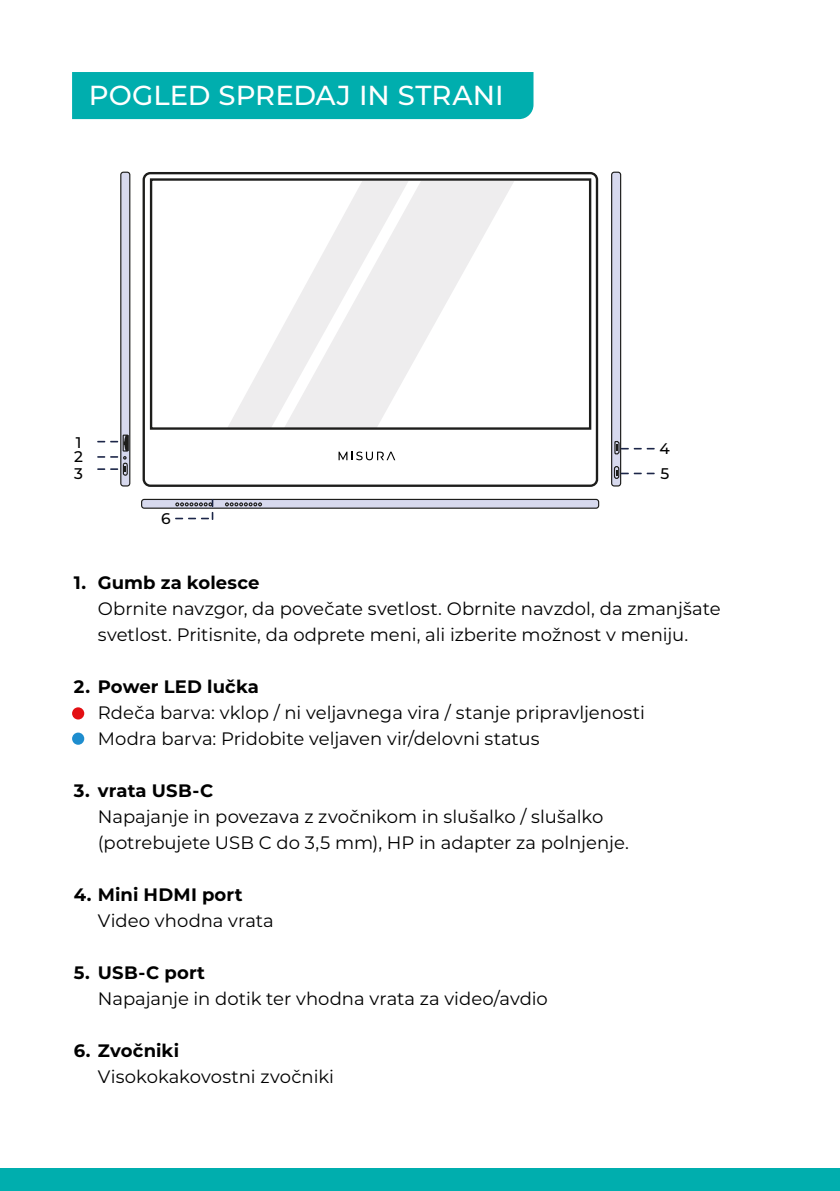
<style>
.page{position:relative;width:840px;height:1191px;background:#fff}
.page>*{position:absolute;margin:0;border:0;box-sizing:border-box;transform-origin:0 0}
.t1{font:500 27.4px "Montserrat";color:#fff}
.t2{font:18px/26px "Montserrat";color:#000}
.t3{font:700 18px "Montserrat";letter-spacing:.01em;color:#000}
.t4{font:500 15.4px/24.8px "Montserrat";color:#000}
</style>
<div class="page">
<div style="left:0;top:1168px;width:839px;height:23px;background:#00aeae"></div>
<svg style="left:228px;top:325px;width:56px;height:102px"></svg>
<svg style="left:284px;top:181px;width:230px;height:246px;fill:#eeedee"></svg>
<svg style="left:611px;top:172px;width:9px;height:314px;background:#cfd1e5"></svg>
<div style="left:610px;top:172px;width:11px;height:314px;border:1px solid #1d1d1b;border-radius:3px"></div>
<div style="left:121px;top:172px;width:9px;height:314px;background:#d7d9ee;border-radius:3px"></div>
<div style="left:120px;top:172px;width:10px;height:314px;border:1px solid #1d1d1b;border-radius:3px"></div>
<div style="left:150px;top:178px;width:441px;height:252px;border:2px solid #1d1d1b"></div>
<div style="left:142px;top:172px;width:456px;height:315px;border:2px solid #1d1d1b;border-radius:7px"></div>
<div style="left:613px;top:466px;width:6px;height:13px;border:1px solid #1d1d1b;border-radius:2px"></div>
<div style="left:141px;top:499px;width:457px;height:9px;background:#d7d9ee;border-radius:3px"></div>
<div style="left:141px;top:499px;width:458px;height:10px;border:1px solid #1d1d1b;border-radius:3px"></div>
<svg style="left:225px;top:502px;width:37px;height:4px"></svg>
<svg style="left:338px;top:451px;width:57px;height:9px"></svg>
<div style="left:72px;top:732px;width:12px;height:12px;background:#1e8dce;border-radius:50%"></div>
<div style="left:72px;top:707px;width:12px;height:12px;background:#e30f13;border-radius:50%"></div>
<div style="left:72px;top:72px;width:461px;height:47px;background:#00aeae"></div>
<svg style="left:613px;top:440px;width:41px;height:15px"></svg>
<svg style="left:615px;top:469px;width:39px;height:6px"></svg>
<svg style="left:175px;top:499px;width:38px;height:21px"></svg>
<svg style="left:97px;top:433px;width:32px;height:43px"></svg>
<h1 class="t1" style="left:89px;top:76px;width:416px">POGLED SPREDAJ IN STRANI</h1>
<p class="t4" style="left:74px;top:434px;width:10px;line-height:14.6px">1<br>2</p>
<p class="t4" style="left:74px;top:460px;width:10px">3</p>
<p class="t4" style="left:161px;top:505px;width:11px">6</p>
<p class="t4" style="left:659px;top:436px;width:12px">4<br>5</p>
<p class="t3" style="left:74px;top:569px;width:187px">1. Gumb za kolesce</p>
<p class="t2" style="left:98px;top:594px;width:624px">Obrnite navzgor, da povečate svetlost. Obrnite navzdol, da zmanjšate svetlost. Pritisnite, da odprete meni, ali izberite možnost v meniju.</p>
<p class="t3" style="left:74px;top:673px;width:187px">2. Power LED lučka</p>
<p class="t2" style="left:98px;top:698px;width:548px">Rdeča barva: vklop / ni veljavnega vira / stanje pripravljenosti<br>Modra barva: Pridobite veljaven vir/delovni status</p>
<p class="t3" style="left:74px;top:777px;width:141px">3. vrata USB-C</p>
<p class="t2" style="left:98px;top:802px;width:532px">Napajanje in povezava z zvočnikom in slušalko / slušalko (potrebujete USB C do 3,5 mm), HP in adapter za polnjenje.</p>
<p class="t3" style="left:74px;top:881px;width:170px">4. Mini HDMI port</p>
<p class="t2" style="left:98px;top:906px;width:177px">Video vhodna vrata</p>
<p class="t3" style="left:74px;top:959px;width:133px">5. USB-C port</p>
<p class="t2" style="left:98px;top:984px;width:451px">Napajanje in dotik ter vhodna vrata za video/avdio</p>
<p class="t3" style="left:74px;top:1037px;width:107px">6. Zvočniki</p>
<p class="t2" style="left:98px;top:1062px;width:238px">Visokokakovostni zvočniki</p>
</div>
